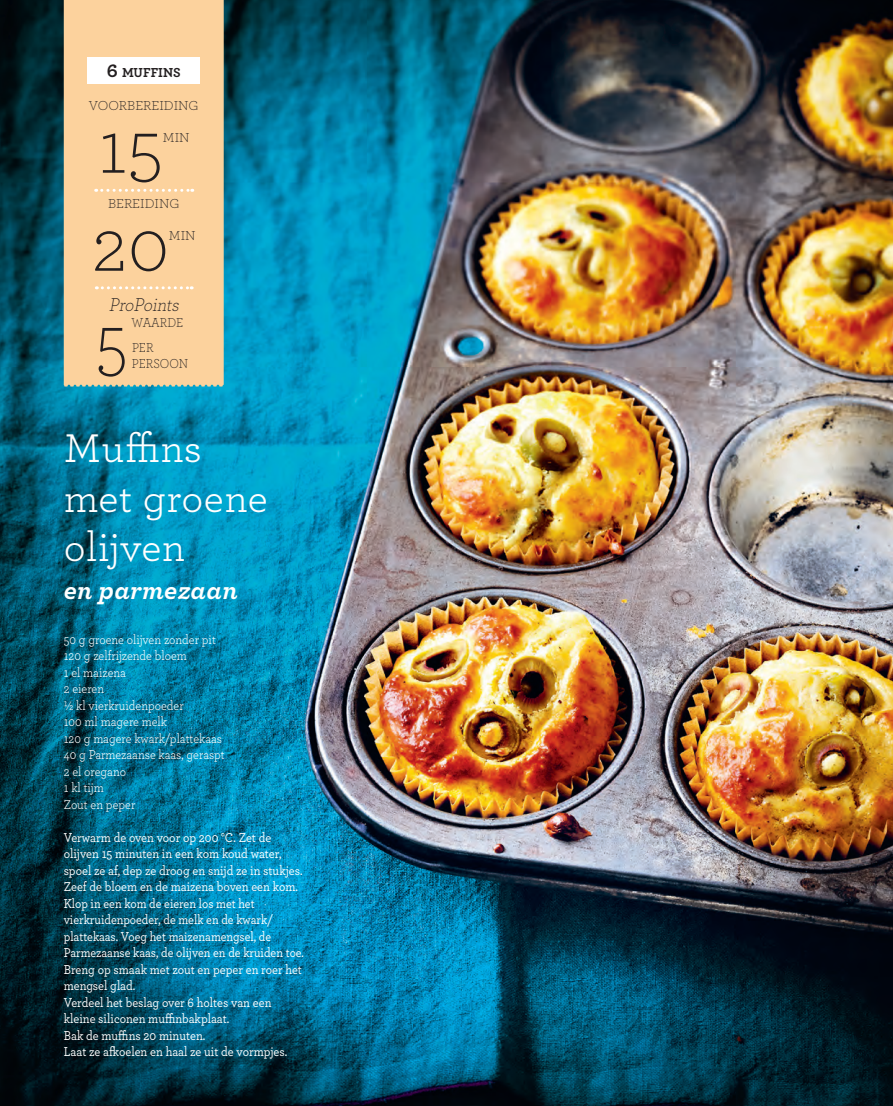
<style>
.page{position:relative;width:893px;height:1106px;background:#fff}
.page>*{position:absolute;margin:0;border:0;box-sizing:border-box;transform-origin:0 0}
.t1{font:300 78px "Archer";color:#231f20}
.t2{font:300 78px "Archer";color:#231f20;scale:.9 1}
.t3{font:42px/49.5px "Archer";color:#fff}
.t4{font:italic 700 27px "Archer";letter-spacing:.01em;color:#fff}
.t5{font:italic 300 19.5px "Archer";color:#231f20;scale:.9 1}
.t6{font:300 13.65px "Archer";color:#231f20}
.t7{font:300 13.65px/16.5px "Archer";color:#231f20;scale:.9 1}
.t8{font:700 13.65px "Archer";color:#231f20}
.t9{font:500 13.5px/16.5px "Archer";color:#fff;scale:.9 1}
.t10{font:13.5px/16.5px "Archer";color:#fff;scale:.9 1}
.s1{font-size:19.5px}
</style>
<div class="page">
<img style="left:0;top:0;width:893px;height:1106px">
<div style="left:64px;top:0;width:160px;height:386px;background:#fcd29d"></div>
<div style="left:87px;top:57px;width:113px;height:26px;background:#fff"></div>
<svg style="left:96px;top:189px;width:97px;height:3px"></svg>
<svg style="left:96px;top:286px;width:96px;height:3px"></svg>
<p class="t8" style="left:107px;top:61px;width:76px"><span class="s1">6</span> MUFFINS</p>
<p class="t6" style="left:89px;top:96px;width:111px">VOORBEREIDING</p>
<h1 class="t1" style="left:98px;top:96px;width:66px">15</h1>
<p class="t6" style="left:163px;top:129px;width:28px">MIN</p>
<p class="t6" style="left:108px;top:194px;width:73px">BEREIDING</p>
<h1 class="t1" style="left:92px;top:194px;width:79px">20</h1>
<p class="t6" style="left:169px;top:227px;width:28px">MIN</p>
<h3 class="t5" style="left:109px;top:291px;width:84px">ProPoints</h3>
<p class="t7" style="left:132px;top:314px;width:59px">WAARDE</p>
<h1 class="t2" style="left:96px;top:290px;width:37px">5</h1>
<p class="t7" style="left:132px;top:338px;width:64px">PER<br>PERSOON</p>
<h2 class="t3" style="left:64px;top:421px;width:206px">Muffins met groene olijven</h2>
<h3 class="t4" style="left:64px;top:568px;width:176px">en parmezaan</h3>
<p class="t10" style="left:64px;top:630px;width:180px">50 g groene olijven zonder pit<br>120 g zelfrijzende bloem<br>1 el maizena<br>2 eieren<br>½ kl vierkruidenpoeder<br>100 ml magere melk<br>120 g magere kwark/plattekaas<br>40 g Parmezaanse kaas, geraspt<br>2 el oregano<br>1 kl tijm<br>Zout en peper</p>
<p class="t9" style="left:64px;top:828px;width:268px">Verwarm de oven voor op 200 °C. Zet de olijven 15 minuten in een kom koud water, spoel ze af, dep ze droog en snijd ze in stukjes.<br>Zeef de bloem en de maizena boven een kom.<br>Klop in een kom de eieren los met het vierkruidenpoeder, de melk en de kwark/ plattekaas. Voeg het maizenamengsel, de Parmezaanse kaas, de olijven en de kruiden toe.<br>Breng op smaak met zout en peper en roer het mengsel glad.<br>Verdeel het beslag over 6 holtes van een kleine siliconen muffinbakplaat.<br>Bak de muffins 20 minuten.<br>Laat ze afkoelen en haal ze uit de vormpjes.</p>
</div>
